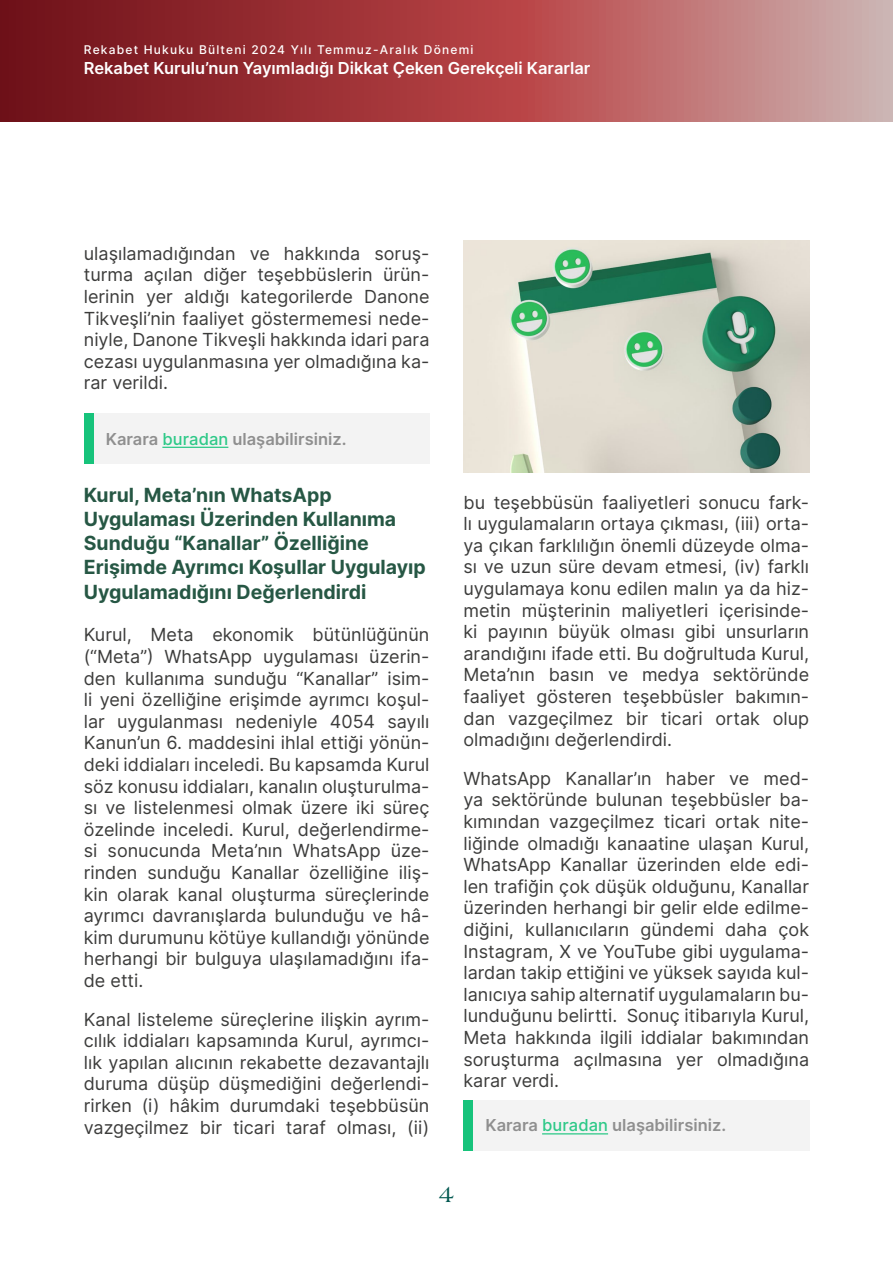
<style>
.page{position:relative;width:893px;height:1263px;background:#fff}
.page>*{position:absolute;margin:0;border:0;box-sizing:border-box;transform-origin:0 0}
.t1{font:24px "Americana Std FUHA Regular";color:#025850}
.t2{font:700 19.5px/24px "Inter";color:#265744}
.t3{font:18px/21.6px "Inter";color:#3c3c3b;text-align:justify}
.t4{font:600 16.5px "Inter";color:#8f8f8f}
.t5{font:600 16.5px "Inter";color:#fff}
.t6{font:500 12px "Inter";letter-spacing:.1em;color:#fff}
.s1{font-weight:500;color:#2ec988}
</style>
<div class="page">
<svg style="left:0;top:0;width:893px;height:121px;background:#a74d50"></svg>
<div style="left:93px;top:414px;width:336px;height:50px;background:#f3f3f3"></div>
<hr style="left:162px;top:447px;width:66px;height:1px;background:#2ec988">
<div style="left:84px;top:414px;width:10px;height:50px;background:#17c37b"></div>
<div style="left:473px;top:1100px;width:336px;height:50px;background:#f3f3f3"></div>
<hr style="left:542px;top:1133px;width:66px;height:1px;background:#2ec988">
<div style="left:463px;top:1100px;width:10px;height:50px;background:#17c37b"></div>
<img style="left:463px;top:240px;width:346px;height:232px">
<p class="t6" style="left:84px;top:41px;width:391px">Rekabet Hukuku Bülteni 2024 Yılı Temmuz-Aralık Dönemi</p>
<p class="t5" style="left:84px;top:56px;width:508px">Rekabet Kurulu’nun Yayımladığı Dikkat Çeken Gerekçeli Kararlar</p>
<p class="t3" style="left:84px;top:242px;width:347px">ulaşılamadığından ve hakkında soruş&shy;turma açılan diğer teşebbüslerin ürün&shy;lerinin yer aldığı kategorilerde Danone Tikveşli’nin faaliyet göstermemesi nede&shy;niyle, Danone Tikveşli hakkında idari para cezası uygulanmasına yer olmadığına ka&shy;rar verildi.</p>
<p class="t4" style="left:106px;top:427px;width:242px">Karara <span class="s1">buradan</span> ulaşabilirsiniz.</p>
<p class="t2" style="left:84px;top:483px;width:344px">Kurul, Meta’nın WhatsApp<br>Uygulaması Üzerinden Kullanıma<br>Sunduğu “Kanallar” Özelliğine<br>Erişimde Ayrımcı Koşullar Uygulayıp<br>Uygulamadığını Değerlendirdi</p>
<p class="t3" style="left:84px;top:624px;width:347px">Kurul, Meta ekonomik bütünlüğünün (“Meta”) WhatsApp uygulaması üzerin&shy;den kullanıma sunduğu “Kanallar” isim&shy;li yeni özelliğine erişimde ayrımcı koşul&shy;lar uygulanması nedeniyle 4054 sayılı Kanun’un 6. maddesini ihlal ettiği yönün&shy;deki iddiaları inceledi. Bu kapsamda Kurul söz konusu iddiaları, kanalın oluşturulma&shy;sı ve listelenmesi olmak üzere iki süreç özelinde inceledi. Kurul, değerlendirme&shy;si sonucunda Meta’nın WhatsApp üze&shy;rinden sunduğu Kanallar özelliğine iliş&shy;kin olarak kanal oluşturma süreçlerinde ayrımcı davranışlarda bulunduğu ve hâ&shy;kim durumunu kötüye kullandığı yönünde herhangi bir bulguya ulaşılamadığını ifa&shy;de etti.</p>
<p class="t3" style="left:84px;top:1008px;width:347px">Kanal listeleme süreçlerine ilişkin ayrım&shy;cılık iddiaları kapsamında Kurul, ayrımcı&shy;lık yapılan alıcının rekabette dezavantajlı duruma düşüp düşmediğini değerlendi&shy;rirken (i) hâkim durumdaki teşebbüsün vazgeçilmez bir ticari taraf olması, (ii)</p>
<p class="t3" style="left:463px;top:491px;width:347px">bu teşebbüsün faaliyetleri sonucu fark&shy;lı uygulamaların ortaya çıkması, (iii) orta&shy;ya çıkan farklılığın önemli düzeyde olma&shy;sı ve uzun süre devam etmesi, (iv) farklı uygulamaya konu edilen malın ya da hiz&shy;metin müşterinin maliyetleri içerisinde&shy;ki payının büyük olması gibi unsurların arandığını ifade etti. Bu doğrultuda Kurul, Meta’nın basın ve medya sektöründe faaliyet gösteren teşebbüsler bakımın&shy;dan vazgeçilmez bir ticari ortak olup olmadığını değerlendirdi.</p>
<p class="t3" style="left:463px;top:767px;width:347px">WhatsApp Kanallar’ın haber ve med&shy;ya sektöründe bulunan teşebbüsler ba&shy;kımından vazgeçilmez ticari ortak nite&shy;liğinde olmadığı kanaatine ulaşan Kurul, WhatsApp Kanallar üzerinden elde edi&shy;len trafiğin çok düşük olduğunu, Kanallar üzerinden herhangi bir gelir elde edilme&shy;diğini, kullanıcıların gündemi daha çok Instagram, X ve YouTube gibi uygulama&shy;lardan takip ettiğini ve yüksek sayıda kul&shy;lanıcıya sahip alternatif uygulamaların bu&shy;lunduğunu belirtti. Sonuç itibarıyla Kurul, Meta hakkında ilgili iddialar bakımından soruşturma açılmasına yer olmadığına karar verdi.</p>
<p class="t4" style="left:486px;top:1113px;width:242px">Karara <span class="s1">buradan</span> ulaşabilirsiniz.</p>
<h1 class="t1" style="left:439px;top:1177px;width:17px">4</h1>
</div>
